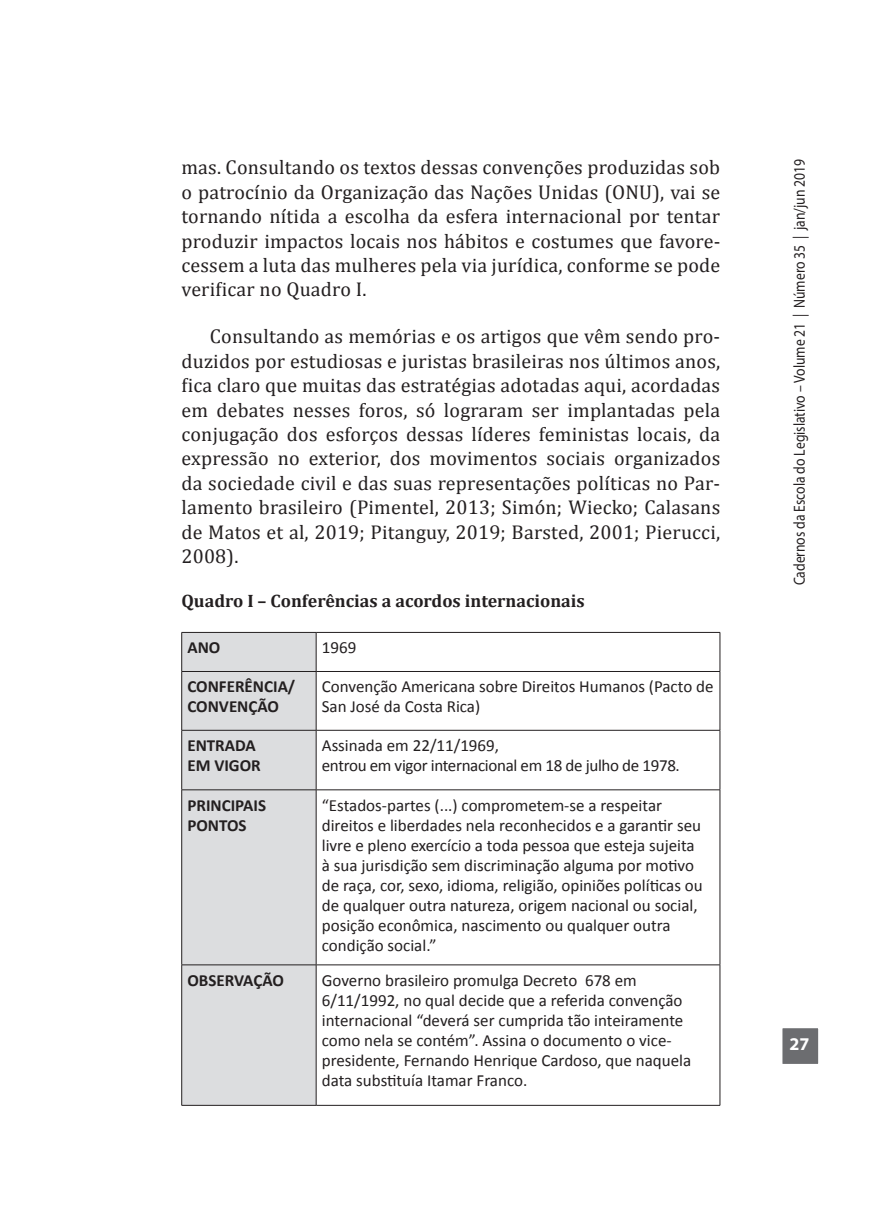
<style>
.page{position:relative;width:879px;height:1219px;background:#fff}
.page>*{position:absolute;margin:0;border:0;box-sizing:border-box;transform-origin:0 0}
.t1{font:20px/24.4px "Cambria";letter-spacing:.01em;color:#231f20;text-align:justify}
.t2{font:700 18px "Cambria";color:#231f20}
.t3{font:700 18px "Myriad Pro";color:#fff}
.t4{font:17px/20px "Calibri";color:#231f20}
.t5{font:17px/20px "Calibri";letter-spacing:-.02em;color:#231f20}
.t6{font:700 17px/20px "Calibri";color:#231f20}
.t7{font:16px "Myriad Pro";color:#231f20;scale:.85 1}
</style>
<div class="page">
<div style="left:780px;top:1026px;width:40px;height:40px;background:#6c6d70;border:2px solid #fff"></div>
<div style="left:182px;top:633px;width:134px;height:472px;background:#dcdddf"></div>
<hr style="left:181px;top:632px;width:135px;height:1px;background:#231f20">
<hr style="left:181px;top:633px;width:1px;height:38px;background:#231f20">
<hr style="left:316px;top:632px;width:404px;height:1px;background:#231f20">
<hr style="left:316px;top:633px;width:1px;height:38px;background:#231f20">
<hr style="left:719px;top:633px;width:1px;height:38px;background:#231f20">
<hr style="left:181px;top:671px;width:135px;height:1px;background:#231f20">
<hr style="left:181px;top:672px;width:1px;height:58px;background:#231f20">
<hr style="left:316px;top:671px;width:404px;height:1px;background:#231f20">
<hr style="left:316px;top:672px;width:1px;height:58px;background:#231f20">
<hr style="left:719px;top:672px;width:1px;height:58px;background:#231f20">
<hr style="left:181px;top:730px;width:135px;height:1px;background:#231f20">
<hr style="left:181px;top:730px;width:1px;height:60px;background:#231f20">
<hr style="left:316px;top:730px;width:404px;height:1px;background:#231f20">
<hr style="left:316px;top:730px;width:1px;height:60px;background:#231f20">
<hr style="left:719px;top:730px;width:1px;height:60px;background:#231f20">
<hr style="left:181px;top:789px;width:135px;height:1px;background:#231f20">
<hr style="left:181px;top:790px;width:1px;height:175px;background:#231f20">
<hr style="left:316px;top:789px;width:404px;height:1px;background:#231f20">
<hr style="left:316px;top:790px;width:1px;height:175px;background:#231f20">
<hr style="left:719px;top:790px;width:1px;height:175px;background:#231f20">
<hr style="left:181px;top:964px;width:135px;height:1px;background:#231f20">
<hr style="left:181px;top:965px;width:1px;height:140px;background:#231f20">
<hr style="left:316px;top:964px;width:404px;height:1px;background:#231f20">
<hr style="left:316px;top:965px;width:1px;height:140px;background:#231f20">
<hr style="left:719px;top:965px;width:1px;height:140px;background:#231f20">
<hr style="left:181px;top:1105px;width:135px;height:1px;background:#231f20">
<hr style="left:316px;top:1105px;width:404px;height:1px;background:#231f20">
<p class="t1" style="left:181px;top:155px;width:540px">mas. Consultando os textos dessas convenções produzidas sob o patrocínio da Organização das Nações Unidas (ONU), vai se tornando nítida a escolha da esfera internacional por tentar produzir impactos locais nos hábitos e costumes que favore&shy;cessem a luta das mulheres pela via jurídica, conforme se pode verificar no Quadro I.</p>
<p class="t1" style="left:181px;top:324px;width:540px;text-indent:28px">Consultando as memórias e os artigos que vêm sendo pro&shy;duzidos por estudiosas e juristas brasileiras nos últimos anos, fica claro que muitas das estratégias adotadas aqui, acordadas em debates nesses foros, só lograram ser implantadas pela conjugação dos esforços dessas líderes feministas locais, da expressão no exterior, dos movimentos sociais organizados da sociedade civil e das suas representações políticas no Par&shy;lamento brasileiro (Pimentel, 2013; Simón; Wiecko; Calasans de Matos et al, 2019; Pitanguy, 2019; Barsted, 2001; Pierucci, 2008).</p>
<p class="t2" style="left:181px;top:588px;width:405px">Quadro I – Conferências a acordos internacionais</p>
<p class="t6" style="left:187px;top:637px;width:34px">ANO</p>
<p class="t4" style="left:322px;top:638px;width:36px">1969</p>
<p class="t6" style="left:187px;top:677px;width:109px">CONFERÊNCIA/<br>CONVENÇÃO</p>
<p class="t4" style="left:322px;top:677px;width:393px">Convenção Americana sobre Direitos Humanos (Pacto de<br>San José da Costa Rica)</p>
<p class="t6" style="left:187px;top:735px;width:75px">ENTRADA<br>EM VIGOR</p>
<p class="t5" style="left:322px;top:735px;width:360px">Assinada em 22/11/1969,<br>entrou em vigor internacional em 18 de julho de 1978.</p>
<p class="t6" style="left:187px;top:795px;width:80px">PRINCIPAIS<br>PONTOS</p>
<p class="t4" style="left:322px;top:795px;width:382px">“Estados-partes (...) comprometem-se a respeitar direitos e liberdades nela reconhecidos e a garantir seu livre e pleno exercício a toda pessoa que esteja sujeita à sua jurisdição sem discriminação alguma por motivo de raça, cor, sexo, idioma, religião, opiniões políticas ou de qualquer outra natureza, origem nacional ou social, posição econômica, nascimento ou qualquer outra condição social.”</p>
<p class="t6" style="left:187px;top:970px;width:98px">OBSERVAÇÃO</p>
<p class="t4" style="left:322px;top:970px;width:371px">Governo brasileiro promulga Decreto 678 em 6/11/1992, no qual decide que a referida convenção internacional “deverá ser cumprida tão inteiramente como nela se contém”. Assina o documento o vice&shy;presidente, Fernando Henrique Cardoso, que naquela data substituía Itamar Franco.</p>
<p class="t7" style="left:789px;top:585px;width:504px;rotate:-90deg">Cadernos da Escola do Legislativo – Volume 21 | Número 35 | jan/jun 2019</p>
<p class="t3" style="left:789px;top:1032px;width:21px">27</p>
</div>
